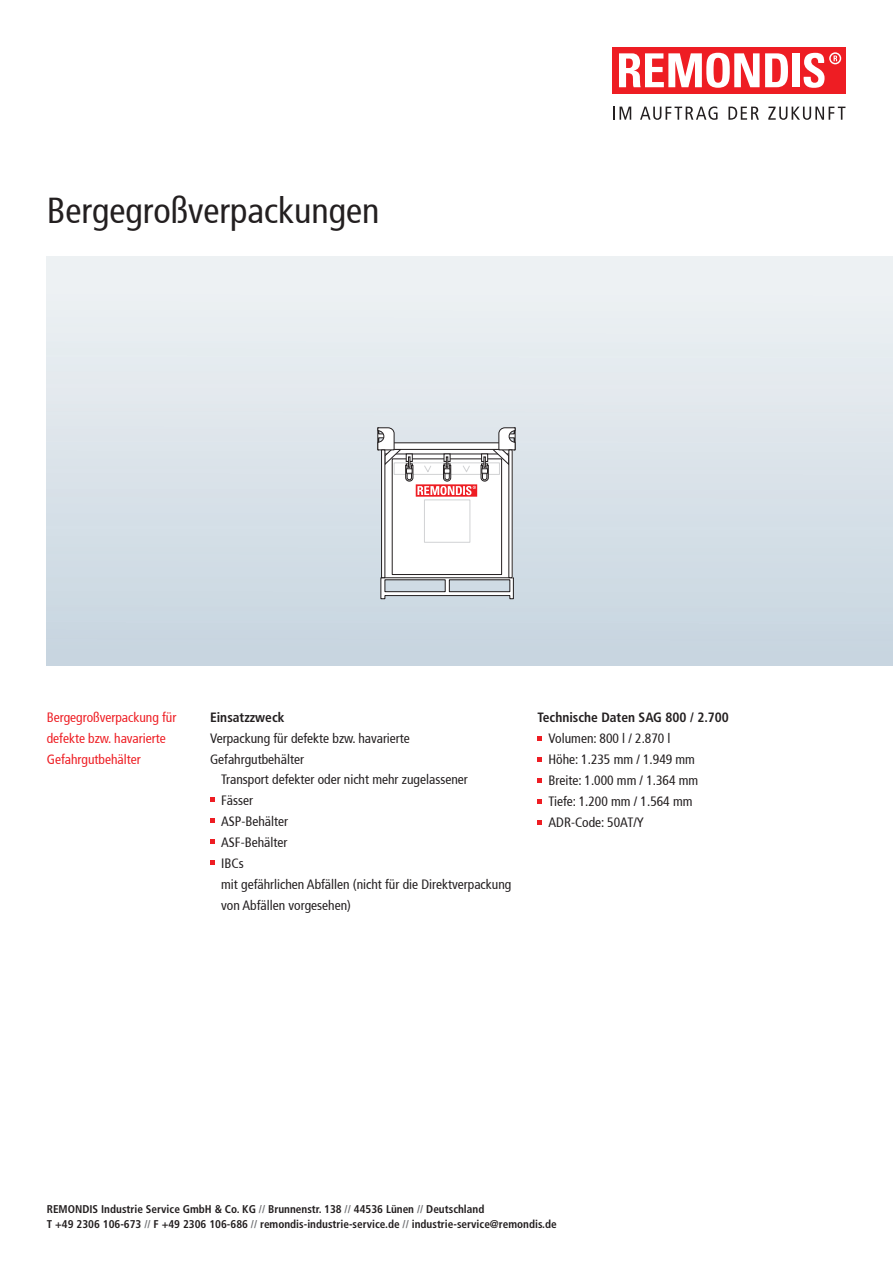
<style>
.page{position:relative;width:893px;height:1263px;background:#fff}
.page>*{position:absolute;margin:0;border:0;box-sizing:border-box;transform-origin:0 0}
.t1{font:condensed 36px "Frutiger";color:#231f20}
.t2{font:condensed 13.5px/21px "Frutiger 57";color:#231f20}
.t3{font:condensed 13.5px/21px "Frutiger";color:#ee1d23}
.t4{font:700 condensed 13.5px "Frutiger";color:#231f20}
.t5{font:700 condensed 11.25px/15px "Frutiger";color:#231f20}
.s1{color:#6c6d70}
</style>
<div class="page">
<div style="left:612px;top:47px;width:234px;height:47px;background:#ee1d23"></div>
<svg style="left:829px;top:52px;width:12px;height:12px"></svg>
<svg style="left:831px;top:54px;width:9px;height:9px"></svg>
<svg style="left:833px;top:56px;width:4px;height:5px"></svg>
<svg style="left:619px;top:53px;width:169px;height:35px"></svg>
<div style="left:792px;top:53px;width:8px;height:34px;background:#fff"></div>
<svg style="left:803px;top:53px;width:22px;height:35px"></svg>
<svg style="left:613px;top:107px;width:18px;height:13px"></svg>
<svg style="left:640px;top:106px;width:77px;height:14px"></svg>
<svg style="left:728px;top:107px;width:31px;height:13px"></svg>
<svg style="left:768px;top:107px;width:77px;height:13px"></svg>
<div style="left:47px;top:257px;width:846px;height:408px;background:linear-gradient(to bottom,#f0f3f4,#c7d5e0)"></div>
<svg style="left:537px;top:736px;width:4px;height:5px"></svg>
<svg style="left:537px;top:757px;width:4px;height:5px"></svg>
<svg style="left:537px;top:778px;width:4px;height:5px"></svg>
<svg style="left:537px;top:799px;width:4px;height:5px"></svg>
<svg style="left:537px;top:820px;width:4px;height:5px"></svg>
<svg style="left:210px;top:860px;width:5px;height:5px"></svg>
<svg style="left:210px;top:797px;width:5px;height:5px"></svg>
<svg style="left:210px;top:818px;width:5px;height:5px"></svg>
<svg style="left:210px;top:839px;width:5px;height:5px"></svg>
<svg style="left:383px;top:454px;width:127px;height:125px"></svg>
<div style="left:392px;top:458px;width:110px;height:117px;background:#fff;border:1px solid #231f20"></div>
<svg style="left:380px;top:577px;width:134px;height:22px;background:#b6bcc1"></svg>
<svg style="left:381px;top:543px;width:4px;height:35px"></svg>
<hr style="left:509px;top:450px;width:3px;height:128px;background:#fff">
<svg style="left:377px;top:427px;width:138px;height:116px"></svg>
<h1 class="t1" style="left:47px;top:190px;width:334px">Bergegroßverpackungen</h1>
<p class="t3" style="left:47px;top:707px;width:131px">Bergegroßverpackung für defekte bzw. havarierte<br>Gefahrgutbehälter</p>
<p class="t4" style="left:210px;top:709px;width:76px">Einsatzzweck</p>
<p class="t2" style="left:210px;top:728px;width:201px">Verpackung für defekte bzw. havarierte<br>Gefahrgutbehälter</p>
<p class="t2" style="left:221px;top:768px;width:292px">Transport defekter oder nicht mehr zugelassener<br>Fässer<br>ASP-Behälter<br>ASF-Behälter<br>IBCs<br>mit gefährlichen Abfällen (nicht für die Direktverpackung von Abfällen vorgesehen)</p>
<p class="t4" style="left:537px;top:709px;width:193px">Technische Daten SAG 800 / 2.700</p>
<p class="t2" style="left:549px;top:728px;width:151px">Volumen: 800 l / 2.870 l<br>Höhe: 1.235 mm / 1.949 mm<br>Breite: 1.000 mm / 1.364 mm<br>Tiefe: 1.200 mm / 1.564 mm<br>ADR-Code: 50AT/Y</p>
<p class="t5" style="left:47px;top:1201px;width:511px">REMONDIS Industrie Service GmbH &amp; Co. KG <span class="s1">//</span> Brunnenstr. 138 <span class="s1">//</span> 44536 Lünen <span class="s1">//</span> Deutschland<br>T +49 2306 106-673 <span class="s1">//</span> F +49 2306 106-686 <span class="s1">//</span> remondis-industrie-service.de <span class="s1">//</span> industrie-service@remondis.de</p>
</div>
